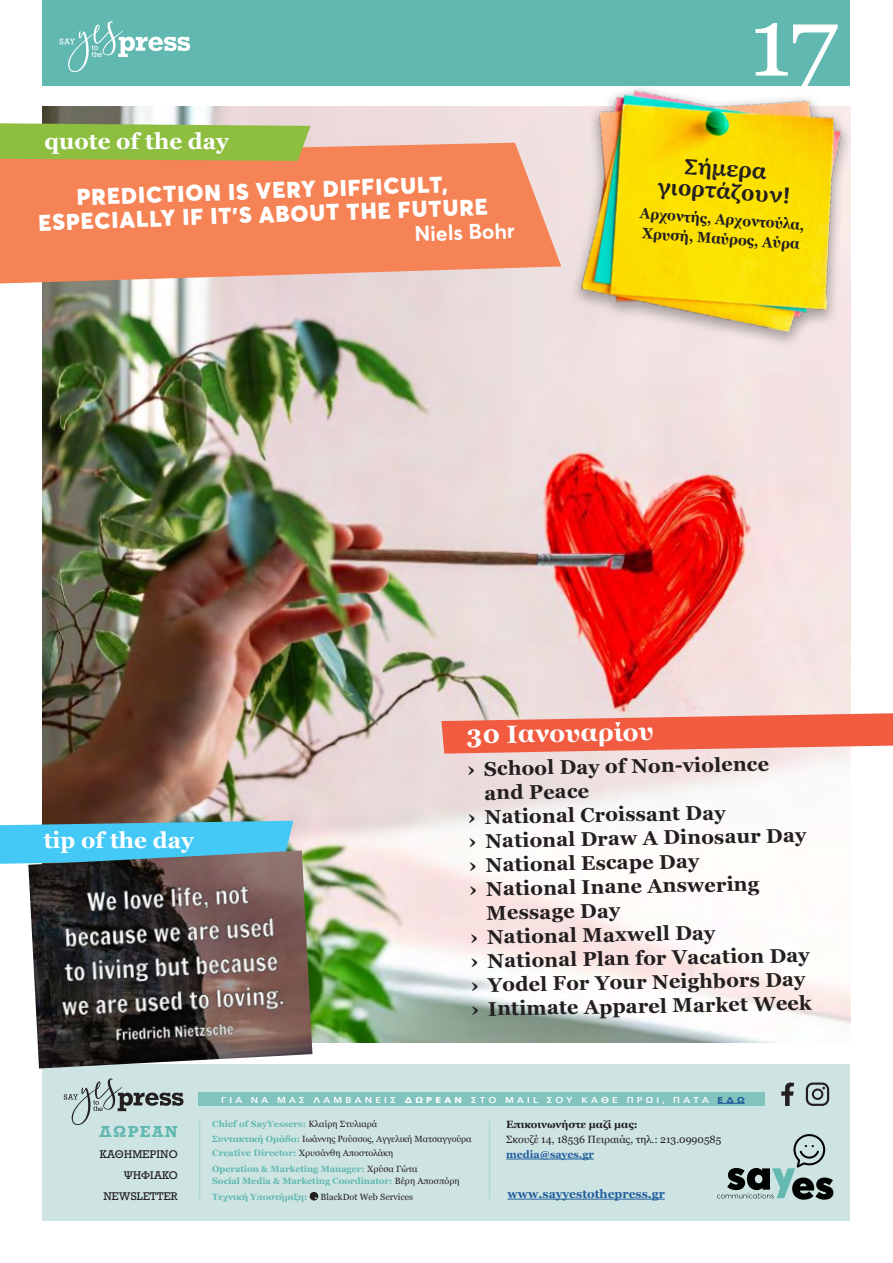
<style>
.page{position:relative;width:893px;height:1263px;background:#fff}
.page>*{position:absolute;margin:0;border:0;box-sizing:border-box;transform-origin:0 0}
.t1{font:97.5px "Georgia";color:#fff}
.t2{font:700 25.05px "Georgia";color:#fff}
.t3{font:900 22.5px/24px "Averta";color:#fff;text-align:center}
.t4{font:700 22.5px "Georgia";color:#fff}
.t5{font:100 21.6px/22px "Arima";color:#231f20;text-align:center;scale:1.1 1}
.t6{font:700 21px "Averta";color:#fff}
.t7{font:700 19.95px "Georgia";color:#231f20}
.t8{font:700 15px/19.5px "Georgia";color:#231f20;scale:.93 1}
.t9{font:700 15px "Rockwell";letter-spacing:.095em;color:#61b8b0}
.t10{font:700 12px "Georgia";color:#215e9e}
.t11{font:10.5px "Georgia";color:#231f20}
.t12{font:10.5px/21px "Rockwell";color:#231f20;text-align:right}
.t13{font:700 10.5px "Georgia";color:#231f20}
.t14{font:700 10.5px "Georgia";color:#215e9e}
.t15{font:9px/14.5px "Georgia";letter-spacing:.005em;color:#231f20}
.t16{font:700 9px/11.6px "Georgia";letter-spacing:-.005em;color:#61b8b0}
.t17{font:600 8.55px "Avenir Next";letter-spacing:.34em;color:#fff;scale:1.11 1}
.s1{font-weight:700}
.s2{font-weight:700;color:#215e9e}
.s3{font-weight:700;color:#61b8b0}
.s4{font-weight:400;color:#231f20}
</style>
<div class="page">
<div style="left:43px;top:0;width:807px;height:85px;background:#61b8b0"></div>
<svg style="left:60px;top:21px;width:130px;height:51px"></svg>
<img style="left:43px;top:106px;width:807px;height:937px">
<svg style="left:0;top:143px;width:561px;height:140px;background:#f38c62"></svg>
<svg style="left:0;top:123px;width:310px;height:38px;background:#95bc46"></svg>
<svg style="left:0;top:821px;width:293px;height:43px;background:#4ac3eb"></svg>
<svg style="left:441px;top:713px;width:452px;height:41px;background:#f07862"></svg>
<div style="left:569px;top:83px;width:285px;height:265px;background:#231f20;opacity:.35"></div>
<img style="left:573px;top:83px;width:281px;height:253px">
<div style="left:43px;top:1064px;width:807px;height:156px;background:#cee4e2"></div>
<svg style="left:64px;top:1078px;width:120px;height:47px"></svg>
<svg style="left:781px;top:1082px;width:13px;height:24px"></svg>
<svg style="left:806px;top:1082px;width:23px;height:24px"></svg>
<svg style="left:310px;top:1192px;width:8px;height:8px"></svg>
<svg style="left:717px;top:1134px;width:116px;height:66px"></svg>
<hr style="left:506px;top:1159px;width:88px;height:1px;background:#215e9e">
<hr style="left:507px;top:1199px;width:158px;height:1px;background:#215e9e">
<hr style="left:199px;top:1120px;width:1px;height:79px;background:#b0d6d2">
<hr style="left:489px;top:1120px;width:1px;height:79px;background:#b0d6d2">
<div style="left:198px;top:1093px;width:567px;height:13px;background:#82c3bd"></div>
<svg style="left:717px;top:1103px;width:28px;height:1px"></svg>
<img style="left:28px;top:850px;width:284px;height:218px">
<p class="t4" style="left:45px;top:124px;width:186px">quote of the day</p>
<p class="t3" style="left:37px;top:186px;width:451px;rotate:-2deg">PREDICTION IS VERY DIFFICULT,<br>ESPECIALLY IF IT'S ABOUT THE FUTURE</p>
<p class="t6" style="left:414px;top:221px;width:102px;rotate:-2deg">Niels Bohr</p>
<h1 class="t1" style="left:749px;top:-29px;width:90px">17</h1>
<p class="t5" style="left:660px;top:153px;width:123px;rotate:4deg">Σήμερα γιορτάζουν!</p>
<p class="t8" style="left:641px;top:203px;width:179px;rotate:4deg">Αρχοντής, Αρχοντούλα,<br>Χρυσή, Μαύρος, Αύρα</p>
<p class="t4" style="left:44px;top:823px;width:152px">tip of the day</p>
<p class="t2" style="left:466px;top:716px;width:189px;rotate:-1deg">30 Ιανουαρίου</p>
<p class="t7" style="left:467px;top:754px;width:303px;rotate:-1deg">› School Day of Non-violence</p>
<p class="t7" style="left:484px;top:778px;width:106px;rotate:-1deg">and Peace</p>
<p class="t7" style="left:468px;top:802px;width:259px;rotate:-1deg">› National Croissant Day</p>
<p class="t7" style="left:468px;top:826px;width:339px;rotate:-1deg">› National Draw A Dinosaur Day</p>
<p class="t7" style="left:469px;top:850px;width:232px;rotate:-1deg">› National Escape Day</p>
<p class="t7" style="left:469px;top:874px;width:291px;rotate:-1deg">› National Inane Answering</p>
<p class="t7" style="left:486px;top:897px;width:135px;rotate:-1deg">Message Day</p>
<p class="t7" style="left:470px;top:922px;width:247px;rotate:-1deg">› National Maxwell Day</p>
<p class="t7" style="left:470px;top:946px;width:340px;rotate:-1deg">› National Plan for Vacation Day</p>
<p class="t7" style="left:471px;top:970px;width:336px;rotate:-1deg">› Yodel For Your Neighbors Day</p>
<p class="t7" style="left:471px;top:994px;width:342px;rotate:-1deg">› Intimate Apparel Market Week</p>
<p class="t9" style="left:99px;top:1121px;width:80px">ΔΩΡΕΑΝ</p>
<p class="t12" style="left:100px;top:1143px;width:79px">ΚΑΘΗΜΕΡΙΝΟ<br>ΨΗΦΙΑΚΟ<br>NEWSLETTER</p>
<p class="t17" style="left:221px;top:1092px;width:473px">ΓΙΑ ΝΑ ΜΑΣ ΛΑΜΒΑΝΕΙΣ <span class="s1">ΔΩΡΕΑΝ</span> ΣΤΟ MAIL ΣΟΥ ΚΑΘΕ ΠΡΩΙ, ΠΑΤΑ <span class="s2">ΕΔΩ</span></p>
<p class="t15" style="left:212px;top:1116px;width:261px"><span class="s3">Chief of SayΥessers:</span> Κλαίρη Στυλιαρά<br><span class="s3">Συντακτική Ομάδα:</span> Ιωάννης Ρούσσος, Αγγελική Ματσαγγούρα<br><span class="s3">Creative Director:</span> Χρυσάνθη Αποστολάκη</p>
<p class="t16" style="left:212px;top:1163px;width:249px">Operation &amp; Marketing Manager: <span class="s4">Χρύσα Γώτα<br></span>Social Media &amp; Marketing Coordinator: <span class="s4">Βέρη Αποσπόρη</span></p>
<p class="t16" style="left:212px;top:1190px;width:97px">Τεχνική Υποστήριξη:</p>
<p class="t15" style="left:321px;top:1189px;width:94px">BlackDot Web Services</p>
<p class="t13" style="left:506px;top:1116px;width:133px">Επικοινωνήστε μαζί μας:</p>
<p class="t11" style="left:506px;top:1132px;width:217px">Σκουζέ 14, 18536 Πειραιάς, τηλ.: 213.0990585</p>
<p class="t14" style="left:506px;top:1146px;width:89px">media@sayes.gr</p>
<p class="t10" style="left:507px;top:1185px;width:159px">www.sayyestothepress.gr</p>
</div>
